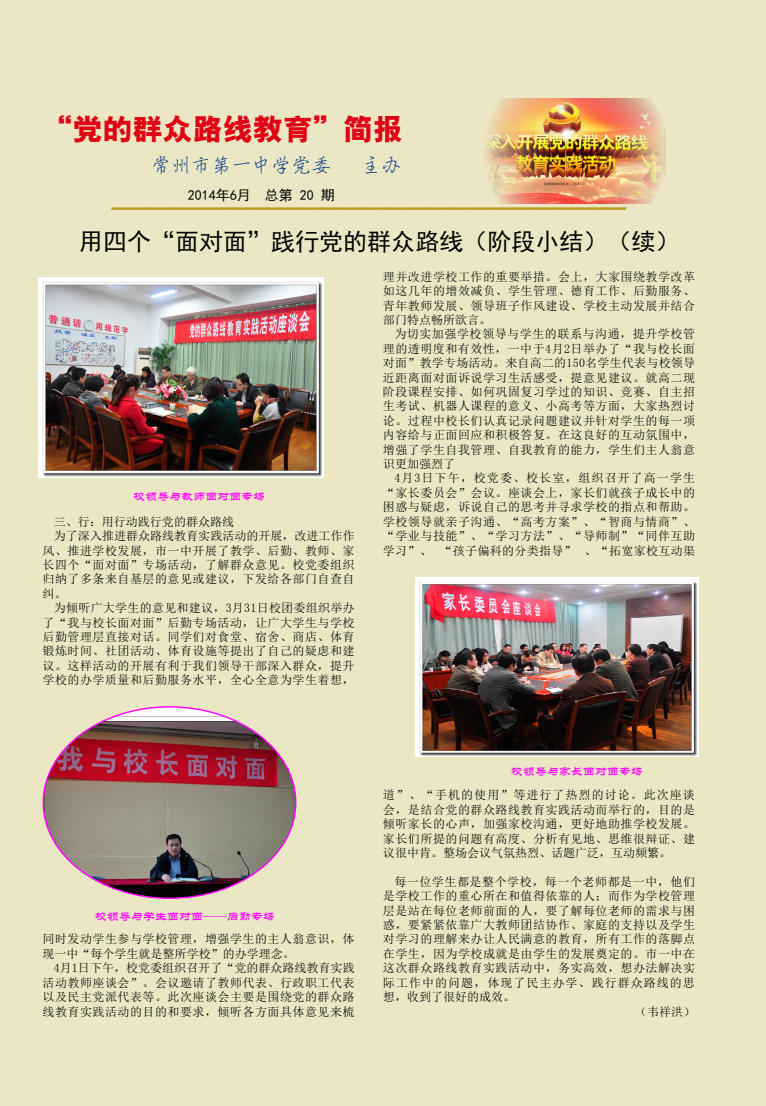
<style>
.page{position:relative;width:766px;height:1106px;background:#fff}
.page>*{position:absolute;margin:0;border:0;box-sizing:border-box;transform-origin:0 0}
.t1{font:30px "H Yb 9 gj";color:#e00014}
.t2{font:24px "Sim Hei";color:#000}
.t3{font:20px "H Yi 2 gj";color:#003687}
.t4{font:14px "Sim Hei";color:#000}
.t5{font:12px/14.4px "Sim Sun";letter-spacing:.04em;color:#000;text-align:justify}
.t6{font:12px "Sim Sun";color:#000}
.t7{font:12px "H Yf 3 gj";color:#ff00fe}
.t8{font:12px "Sim Sun";letter-spacing:.02em;color:#000}
.t9{font:12px "Sim Sun";letter-spacing:.085em;color:#000}
</style>
<div class="page">
<div style="left:0;top:0;width:765px;height:1105px;background:#ebe7c4"></div>
<img style="left:485px;top:98px;width:180px;height:105px">
<svg style="left:110px;top:207px;width:517px;height:3px;background:#c1a840"></svg>
<img style="left:415px;top:577px;width:283px;height:179px">
<img style="left:43px;top:707px;width:253px;height:191px">
<img style="left:38px;top:278px;width:285px;height:199px">
<h1 class="t1" style="left:43px;top:114px;width:362px">“党的群众路线教育”简报</h1>
<h3 class="t3" style="left:151px;top:155px;width:182px">常州市第一中学党委</h3>
<h3 class="t3" style="left:361px;top:155px;width:41px">主办</h3>
<p class="t4" style="left:188px;top:188px;width:148px">2014年6月 总第 20 期</p>
<h2 class="t2" style="left:79px;top:229px;width:601px">用四个“面对面”践行党的群众路线（阶段小结）（续）</h2>
<p class="t7" style="left:133px;top:491px;width:134px">校领导与教师面对面专场</p>
<p class="t6" style="left:54px;top:515px;width:181px">三、行：用行动践行党的群众路线</p>
<p class="t6" style="left:54px;top:530px;width:302px">为了深入推进群众路线教育实践活动的开展，改进工作作</p>
<p class="t5" style="left:43px;top:543px;width:313px">风、推进学校发展，市一中开展了教学、后勤、教师、家</p>
<p class="t5" style="left:43px;top:557px;width:313px">长四个“面对面”专场活动，了解群众意见。校党委组织</p>
<p class="t5" style="left:43px;top:572px;width:313px">归纳了多条来自基层的意见或建议，下发给各部门自查自</p>
<p class="t5" style="left:43px;top:586px;width:26px">纠。</p>
<p class="t8" style="left:54px;top:602px;width:302px">为倾听广大学生的意见和建议，3月31日校团委组织举办</p>
<p class="t5" style="left:43px;top:615px;width:313px">了“我与校长面对面”后勤专场活动，让广大学生与学校</p>
<p class="t5" style="left:43px;top:629px;width:313px">后勤管理层直接对话。同学们对食堂、宿舍、商店、体育</p>
<p class="t5" style="left:43px;top:644px;width:313px">锻炼时间、社团活动、体育设施等提出了自己的疑虑和建</p>
<p class="t5" style="left:43px;top:658px;width:313px">议。这样活动的开展有利于我们领导干部深入群众，提升</p>
<p class="t5" style="left:43px;top:672px;width:313px">学校的办学质量和后勤服务水平，全心全意为学生着想，</p>
<p class="t5" style="left:383px;top:269px;width:313px">理并改进学校工作的重要举措。会上，大家围绕教学改革如这几年的增效减负、学生管理、德育工作、后勤服务、青年教师发展、领导班子作风建设、学校主动发展并结合部门特点畅所欲言。</p>
<p class="t5" style="left:383px;top:327px;width:313px;text-indent:11px">为切实加强学校领导与学生的联系与沟通，提升学校管理的透明度和有效性，一中于4月2日举办了“我与校长面对面”教学专场活动。来自高二的150名学生代表与校领导近距离面对面诉说学习生活感受，提意见建议。就高二现阶段课程安排、如何巩固复习学过的知识、竞赛、自主招生考试、机器人课程的意义、小高考等方面，大家热烈讨论。过程中校长们认真记录问题建议并针对学生的每一项内容给与正面回应和积极答复。在这良好的互动氛围中，增强了学生自我管理、自我教育的能力，学生们主人翁意识更加强烈了</p>
<p class="t5" style="left:383px;top:471px;width:313px;text-indent:11px">4月3日下午，校党委、校长室，组织召开了高一学生“家长委员会”会议。座谈会上，家长们就孩子成长中的困惑与疑虑，诉说自己的思考并寻求学校的指点和帮助。学校领导就亲子沟通、“高考方案”、“智商与情商”、“学业与技能”、“学习方法”、“导师制”“同伴互助学习”、 “孩子偏科的分类指导” 、“拓宽家校互动渠</p>
<p class="t7" style="left:95px;top:910px;width:181px">校领导与学生面对面——后勤专场</p>
<p class="t5" style="left:43px;top:932px;width:313px">同时发动学生参与学校管理，增强学生的主人翁意识，体现一中“每个学生就是整所学校”的办学理念。</p>
<p class="t5" style="left:43px;top:960px;width:313px;text-indent:11px">4月1日下午，校党委组织召开了“党的群众路线教育实践活动教师座谈会”。会议邀请了教师代表、行政职工代表以及民主党派代表等。此次座谈会主要是围绕党的群众路线教育实践活动的目的和要求，倾听各方面具体意见来梳</p>
<p class="t7" style="left:511px;top:765px;width:133px">校领导与家长面对面专场</p>
<p class="t5" style="left:383px;top:788px;width:313px">道”、“手机的使用”等进行了热烈的讨论。此次座谈会，是结合党的群众路线教育实践活动而举行的，目的是倾听家长的心声，加强家校沟通，更好地助推学校发展。家长们所提的问题有高度、分析有见地、思维很辩证、建议很中肯。整场会议气氛热烈、话题广泛，互动频繁。</p>
<p class="t5" style="left:394px;top:874px;width:302px">每一位学生都是整个学校，每一个老师都是一中，他们</p>
<p class="t5" style="left:383px;top:888px;width:313px">是学校工作的重心所在和值得依靠的人；而作为学校管理</p>
<p class="t5" style="left:383px;top:903px;width:313px">层是站在每位老师前面的人，要了解每位老师的需求与困</p>
<p class="t5" style="left:383px;top:917px;width:313px">惑，要紧紧依靠广大教师团结协作、家庭的支持以及学生</p>
<p class="t5" style="left:383px;top:932px;width:313px">对学习的理解来办让人民满意的教育，所有工作的落脚点</p>
<p class="t5" style="left:383px;top:946px;width:313px">在学生，因为学校成就是由学生的发展奠定的。市一中在</p>
<p class="t5" style="left:383px;top:960px;width:313px">这次群众路线教育实践活动中，务实高效，想办法解决实</p>
<p class="t9" style="left:383px;top:976px;width:313px">际工作中的问题，体现了民主办学、践行群众路线的思</p>
<p class="t6" style="left:383px;top:990px;width:133px">想，收到了很好的成效。</p>
<p class="t5" style="left:634px;top:1004px;width:61px">（韦祥洪）</p>
</div>
